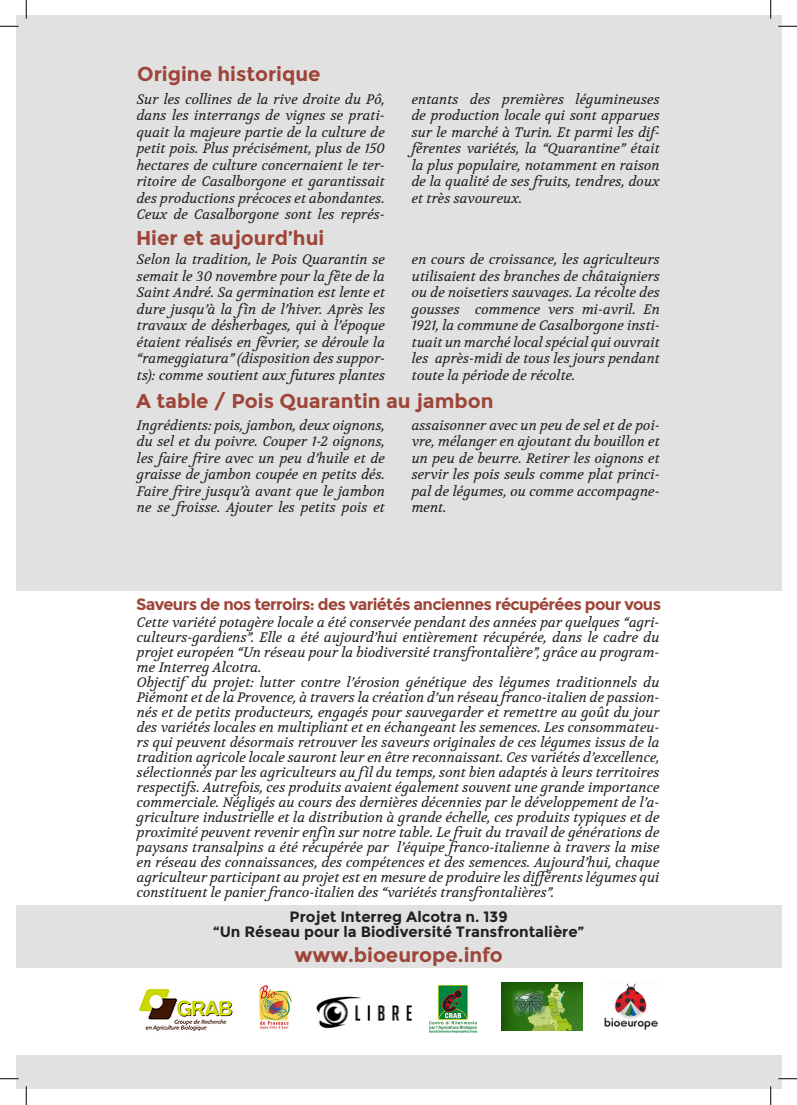
<style>
.page{position:relative;width:797px;height:1105px;background:#fff}
.page>*{position:absolute;margin:0;border:0;box-sizing:border-box;transform-origin:0 0}
.t1{font:700 20px "Montserrat";color:#9d4538}
.t2{font:700 16.25px "Montserrat";letter-spacing:-.04em;color:#9d4538}
.t3{font:700 15px "Montserrat";color:#231f20}
.t4{font:italic 13.75px/16.5px "Volkhov";color:#231f20;text-align:justify}
</style>
<div class="page">
<div style="left:16px;top:16px;width:765px;height:1073px;background:#e1e1e1"></div>
<div style="left:16px;top:591px;width:765px;height:314px;background:#fff"></div>
<div style="left:16px;top:969px;width:765px;height:86px;background:#fff"></div>
<img style="left:139px;top:989px;width:94px;height:43px">
<img style="left:259px;top:985px;width:33px;height:45px">
<img style="left:316px;top:996px;width:96px;height:33px">
<img style="left:604px;top:983px;width:54px;height:46px">
<img style="left:430px;top:985px;width:46px;height:47px">
<img style="left:502px;top:982px;width:80px;height:48px">
<svg style="left:0;top:25px;width:19px;height:2px"></svg>
<svg style="left:778px;top:25px;width:19px;height:2px"></svg>
<svg style="left:0;top:1078px;width:19px;height:1px"></svg>
<svg style="left:778px;top:1078px;width:19px;height:1px"></svg>
<svg style="left:25px;top:0;width:2px;height:19px"></svg>
<svg style="left:25px;top:1086px;width:2px;height:19px"></svg>
<svg style="left:770px;top:0;width:1px;height:19px"></svg>
<svg style="left:770px;top:1086px;width:1px;height:19px"></svg>
<p class="t1" style="left:137px;top:62px;width:185px">Origine historique</p>
<p class="t4" style="left:137px;top:91px;width:250px">Sur les collines de la rive droite du Pô, dans les interrangs de vignes se prati&shy;quait la majeure partie de la culture de petit pois. Plus précisément, plus de 150 hectares de culture concernaient le ter&shy;ritoire de Casalborgone et garantissait des productions précoces et abondantes.<br>Ceux de Casalborgone sont les représ-</p>
<p class="t1" style="left:136px;top:226px;width:190px">Hier et aujourd’hui</p>
<p class="t4" style="left:137px;top:252px;width:250px">Selon la tradition, le Pois Quarantin se semait le 30 novembre pour la fête de la Saint André. Sa germination est lente et dure jusqu’à la fin de l’hiver. Après les travaux de désherbages, qui à l’époque étaient réalisés en février, se déroule la “rameggiatura” (disposition des suppor&shy;ts): comme soutient aux futures plantes</p>
<p class="t1" style="left:136px;top:389px;width:359px">A table / Pois Quarantin au jambon</p>
<p class="t4" style="left:137px;top:417px;width:250px">Ingrédients: pois, jambon, deux oignons, du sel et du poivre. Couper 1-2 oignons, les faire frire avec un peu d’huile et de graisse de jambon coupée en petits dés.<br>Faire frire jusqu’à avant que le jambon ne se froisse. Ajouter les petits pois et</p>
<p class="t4" style="left:411px;top:91px;width:253px;text-align:left">entants des premières légumineuses de production locale qui sont apparues sur le marché à Turin. Et parmi les dif&shy;férentes variétés, la “Quarantine” était la plus populaire, notamment en raison de la qualité de ses fruits, tendres, doux et très savoureux.</p>
<p class="t4" style="left:412px;top:252px;width:250px">en cours de croissance, les agriculteurs utilisaient des branches de châtaigniers ou de noisetiers sauvages. La récolte des gousses commence vers mi-avril. En 1921, la commune de Casalborgone insti&shy;tuait un marché local spécial qui ouvrait les après-midi de tous les jours pendant toute la période de récolte.</p>
<p class="t4" style="left:411px;top:417px;width:250px">assaisonner avec un peu de sel et de poi&shy;vre, mélanger en ajoutant du bouillon et un peu de beurre. Retirer les oignons et servir les pois seuls comme plat princi&shy;pal de légumes, ou comme accompagne&shy;ment.</p>
<p class="t2" style="left:136px;top:594px;width:526px">Saveurs de nos terroirs: des variétés anciennes récupérées pour vous</p>
<p class="t4" style="left:137px;top:615px;width:524px;line-height:15px">Cette variété potagère locale a été conservée pendant des années par quelques “agri&shy;culteurs-gardiens”. Elle a été aujourd’hui entièrement récupérée, dans le cadre du projet européen “Un réseau pour la biodiversité transfrontalière”, grâce au program&shy;me Interreg Alcotra.</p>
<p class="t4" style="left:137px;top:675px;width:524px;line-height:15px">Objectifdu projet: lutter contre l’érosion génétique des légumes traditionnels du Piémont et de la Provence, à travers la création d’un réseau franco-italien de passion&shy;nés et de petits producteurs, engagés pour sauvegarder et remettre au goût du jour des variétés locales en multipliant et en échangeant les semences. Les consommateu&shy;rs qui peuvent désormais retrouver les saveurs originales de ces légumes issus de la tradition agricole locale sauront leur en être reconnaissant. Ces variétés d’excellence, sélectionnés par les agriculteurs au fil du temps, sont bien adaptés à leurs territoires respectifs. Autrefois, ces produits avaient également souvent une grande importance commerciale. Négligés au cours des dernières décennies par le développement de l’a&shy;griculture industrielle et la distribution à grande échelle, ces produits typiques et de proximité peuvent revenir enfin sur notre table. Le fruit du travail de générations de paysans transalpins a été récupérée par l’équipe franco-italienne à travers la mise en réseau des connaissances, des compétences et des semences. Aujourd’hui, chaque agriculteur participant au projet est en mesure de produire les différents légumes qui constituent le panier franco-italien des “variétés transfrontalières”.</p>
<p class="t3" style="left:289px;top:908px;width:220px">Projet Interreg Alcotra n. 139</p>
<p class="t3" style="left:213px;top:923px;width:372px">“Un Réseau pour la Biodiversité Transfrontalière”</p>
<p class="t1" style="left:294px;top:943px;width:210px">www.bioeurope.info</p>
</div>
